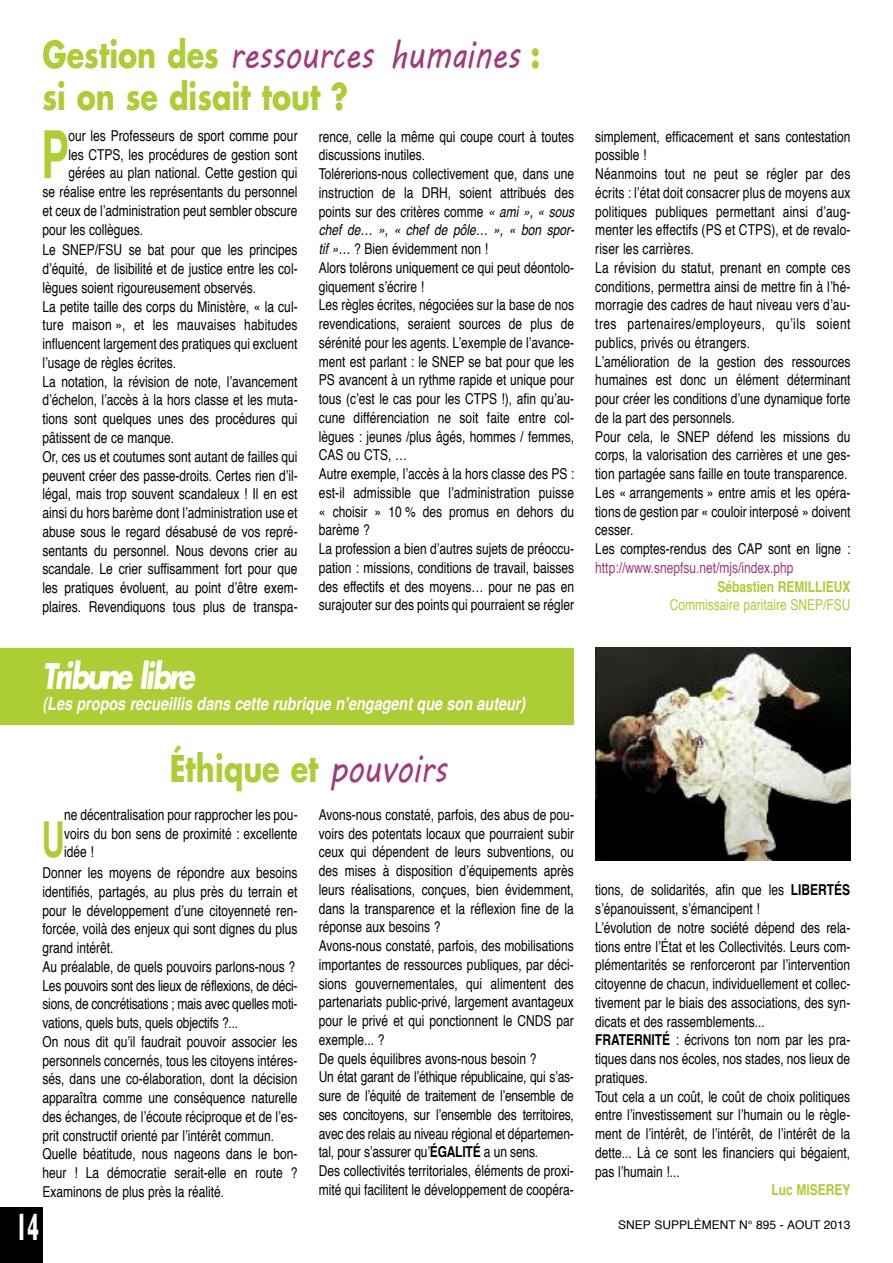
<style>
.page{position:relative;width:893px;height:1263px;background:#fff}
.page>*{position:absolute;margin:0;border:0;box-sizing:border-box;transform-origin:0 0}
.t1{font:700 66.45px "Helvetica Neue";color:#accd34;scale:.61 1}
.t2{font:700 49.65px "Helvetica Neue";color:#accd34;scale:.61 1}
.t3{font:39px "MV Boli";color:#a13a7a;scale:.8 1}
.t4{font:700 39px "Gill Sans";color:#fff;scale:.5 1}
.t5{font:700 36px "Futura";color:#accd34;scale:.8 1}
.t6{font:italic 700 34.5px "Futura";letter-spacing:-.105em;color:#fff;scale:.8 1}
.t7{font:italic 700 18px "Helvetica";color:#fff;scale:.8 1}
.t8{font:15px/18.8px "Helvetica";color:#000;scale:.8 1}
.t9{font:15px "Helvetica";color:#a13a7a;scale:.8 1}
.t10{font:700 15px "Helvetica";color:#accd34;scale:.8 1}
.t11{font:15px "Helvetica";color:#accd34;scale:.8 1}
.t12{font:12px "Helvetica";color:#000}
.s1{font-family:"Futura";font-weight:700;font-size:36px;color:#accd34}
.s2{font-style:italic}
.s3{font-family:"MV Boli";font-weight:400;font-size:39px;color:#a13a7a}
.s4{font-weight:700}
</style>
<div class="page">
<div style="left:0;top:1208px;width:43px;height:55px;background:#000"></div>
<div style="left:0;top:648px;width:574px;height:77px;background:#accd34"></div>
<img style="left:595px;top:647px;width:255px;height:213px">
<h3 class="t3" style="left:43px;top:23px;width:624px"><span class="s1">Gestion des</span> ressources humaines <span class="s1">:</span></h3>
<h3 class="t5" style="left:43px;top:80px;width:384px">si on se disait tout ?</h3>
<h1 class="t1" style="left:42px;top:114px;width:46px">P</h1>
<p class="t8" style="left:68px;top:127px;width:288px">our les Professeurs de sport comme pour</p>
<p class="t8" style="left:68px;top:146px;width:288px">les CTPS, les procédures de gestion sont</p>
<p class="t8" style="left:68px;top:165px;width:288px">gérées au plan national. Cette gestion qui</p>
<p class="t8" style="left:43px;top:184px;width:320px">se réalise entre les représentants du personnel</p>
<p class="t8" style="left:43px;top:202px;width:320px">et ceux de l’administration peut sembler obscure</p>
<p class="t8" style="left:43px;top:221px;width:127px">pour les collègues.</p>
<p class="t8" style="left:43px;top:242px;width:320px">Le SNEP/FSU se bat pour que les principes d’équité, de lisibilité et de justice entre les col&shy;lègues soient rigoureusement observés.<br>La petite taille des corps du Ministère, « la cul&shy;ture maison », et les mauvaises habitudes influencent largement des pratiques qui excluent l’usage de règles écrites.<br>La notation, la révision de note, l’avancement d’échelon, l’accès à la hors classe et les muta&shy;tions sont quelques unes des procédures qui pâtissent de ce manque.<br>Or, ces us et coutumes sont autant de failles qui peuvent créer des passe-droits. Certes rien d’il&shy;légal, mais trop souvent scandaleux ! Il en est ainsi du hors barème dont l’administration use et abuse sous le regard désabusé de vos repré&shy;sentants du personnel. Nous devons crier au scandale. Le crier suffisamment fort pour que les pratiques évoluent, au point d’être exem&shy;plaires. Revendiquons tous plus de transpa-</p>
<p class="t8" style="left:319px;top:128px;width:320px">rence, celle la même qui coupe court à toutes discussions inutiles.<br>Tolérerions-nous collectivement que, dans une instruction de la DRH, soient attribués des points sur des critères comme <span class="s2">« ami », « sous chef de… », « chef de pôle… », « bon spor&shy;tif »…</span> ? Bien évidemment non !<br>Alors tolérons uniquement ce qui peut déontolo&shy;giquement s’écrire !<br>Les règles écrites, négociées sur la base de nos revendications, seraient sources de plus de sérénité pour les agents. L’exemple de l’avance&shy;ment est parlant : le SNEP se bat pour que les PS avancent à un rythme rapide et unique pour tous (c’est le cas pour les CTPS !), afin qu’au&shy;cune différenciation ne soit faite entre col&shy;lègues : jeunes /plus âgés, hommes / femmes, CAS ou CTS, …<br>Autre exemple, l’accès à la hors classe des PS : est-il admissible que l’administration puisse « choisir » 10 % des promus en dehors du barème ?<br>La profession a bien d’autres sujets de préoccu&shy;pation : missions, conditions de travail, baisses des effectifs et des moyens… pour ne pas en surajouter sur des points qui pourraient se régler</p>
<p class="t8" style="left:595px;top:128px;width:320px">simplement, efficacement et sans contestation possible !<br>Néanmoins tout ne peut se régler par des écrits : l’état doit consacrer plus de moyens aux politiques publiques permettant ainsi d’aug&shy;menter les effectifs (PS et CTPS), et de revalo&shy;riser les carrières.<br>La révision du statut, prenant en compte ces conditions, permettra ainsi de mettre fin à l’hé&shy;morragie des cadres de haut niveau vers d’au&shy;tres partenaires/employeurs, qu’ils soient publics, privés ou étrangers.<br>L’amélioration de la gestion des ressources humaines est donc un élément déterminant pour créer les conditions d’une dynamique forte de la part des personnels.<br>Pour cela, le SNEP défend les missions du corps, la valorisation des carrières et une ges&shy;tion partagée sans faille en toute transparence.<br>Les « arrangements » entre amis et les opéra&shy;tions de gestion par « couloir interposé » doivent cesser.<br>Les comptes-rendus des CAP sont en ligne :</p>
<p class="t9" style="left:595px;top:561px;width:249px">http://www.snepfsu.net/mjs/index.php</p>
<p class="t10" style="left:717px;top:580px;width:168px">Sébastien REMILLIEUX</p>
<p class="t11" style="left:670px;top:599px;width:227px">Commissaire paritaire SNEP/FSU</p>
<h3 class="t6" style="left:43px;top:660px;width:192px">Tribune libre</h3>
<p class="t7" style="left:43px;top:696px;width:605px">(Les propos recueillis dans cette rubrique n’engagent que son auteur)</p>
<h3 class="t5" style="left:170px;top:752px;width:348px">Éthique et <span class="s3">pouvoirs</span></h3>
<p class="t8" style="left:64px;top:806px;width:293px;text-align:justify">ne décentralisation pour rapprocher les pou&shy;voirs du bon sens de proximité : excellente idée !</p>
<p class="t8" style="left:42px;top:865px;width:320px">Donner les moyens de répondre aux besoins identifiés, partagés, au plus près du terrain et pour le développement d’une citoyenneté ren&shy;forcée, voilà des enjeux qui sont dignes du plus grand intérêt.<br>Au préalable, de quels pouvoirs parlons-nous ?<br>Les pouvoirs sont des lieux de réflexions, de déci&shy;sions, de concrétisations ; mais avec quelles moti&shy;vations, quels buts, quels objectifs ?...<br>On nous dit qu’il faudrait pouvoir associer les personnels concernés, tous les citoyens intéres&shy;sés, dans une co-élaboration, dont la décision apparaîtra comme une conséquence naturelle des échanges, de l’écoute réciproque et de l’es&shy;prit constructif orienté par l’intérêt commun.<br>Quelle béatitude, nous nageons dans le bon&shy;heur ! La démocratie serait-elle en route ?<br>Examinons de plus près la réalité.</p>
<h2 class="t2" style="left:42px;top:809px;width:38px">U</h2>
<p class="t8" style="left:319px;top:806px;width:320px">Avons-nous constaté, parfois, des abus de pou&shy;voirs des potentats locaux que pourraient subir ceux qui dépendent de leurs subventions, ou des mises à disposition d’équipements après leurs réalisations, conçues, bien évidemment, dans la transparence et la réflexion fine de la réponse aux besoins ?<br>Avons-nous constaté, parfois, des mobilisations importantes de ressources publiques, par déci&shy;sions gouvernementales, qui alimentent des partenariats public-privé, largement avantageux pour le privé et qui ponctionnent le CNDS par exemple... ?<br>De quels équilibres avons-nous besoin ?<br>Un état garant de l’éthique républicaine, qui s’as&shy;sure de l’équité de traitement de l’ensemble de ses concitoyens, sur l’ensemble des territoires, avec des relais au niveau régional et départemen&shy;tal, pour s’assurer qu’<span class="s4">ÉGALITÉ</span> a un sens.<br>Des collectivités territoriales, éléments de proxi&shy;mité qui facilitent le développement de coopéra-</p>
<p class="t8" style="left:595px;top:882px;width:320px">tions, de solidarités, afin que les <span class="s4">LIBERTÉS </span>s’épanouissent, s’émancipent !<br>L’évolution de notre société dépend des rela&shy;tions entre l’État et les Collectivités. Leurs com&shy;plémentarités se renforceront par l’intervention citoyenne de chacun, individuellement et collec&shy;tivement par le biais des associations, des syn&shy;dicats et des rassemblements...<br><span class="s4">FRATERNITÉ</span> : écrivons ton nom par les pra&shy;tiques dans nos écoles, nos stades, nos lieux de pratiques.<br>Tout cela a un coût, le coût de choix politiques entre l’investissement sur l’humain ou le règle&shy;ment de l’intérêt, de l’intérêt, de l’intérêt de la dette... Là ce sont les financiers qui bégaient, pas l’humain !...</p>
<p class="t10" style="left:771px;top:1184px;width:100px">Luc MISEREY</p>
<h3 class="t4" style="left:16px;top:1204px;width:48px">14</h3>
<p class="t12" style="left:618px;top:1220px;width:234px">SNEP SUPPLÉMENT N° 895 - AOUT 2013</p>
</div>
